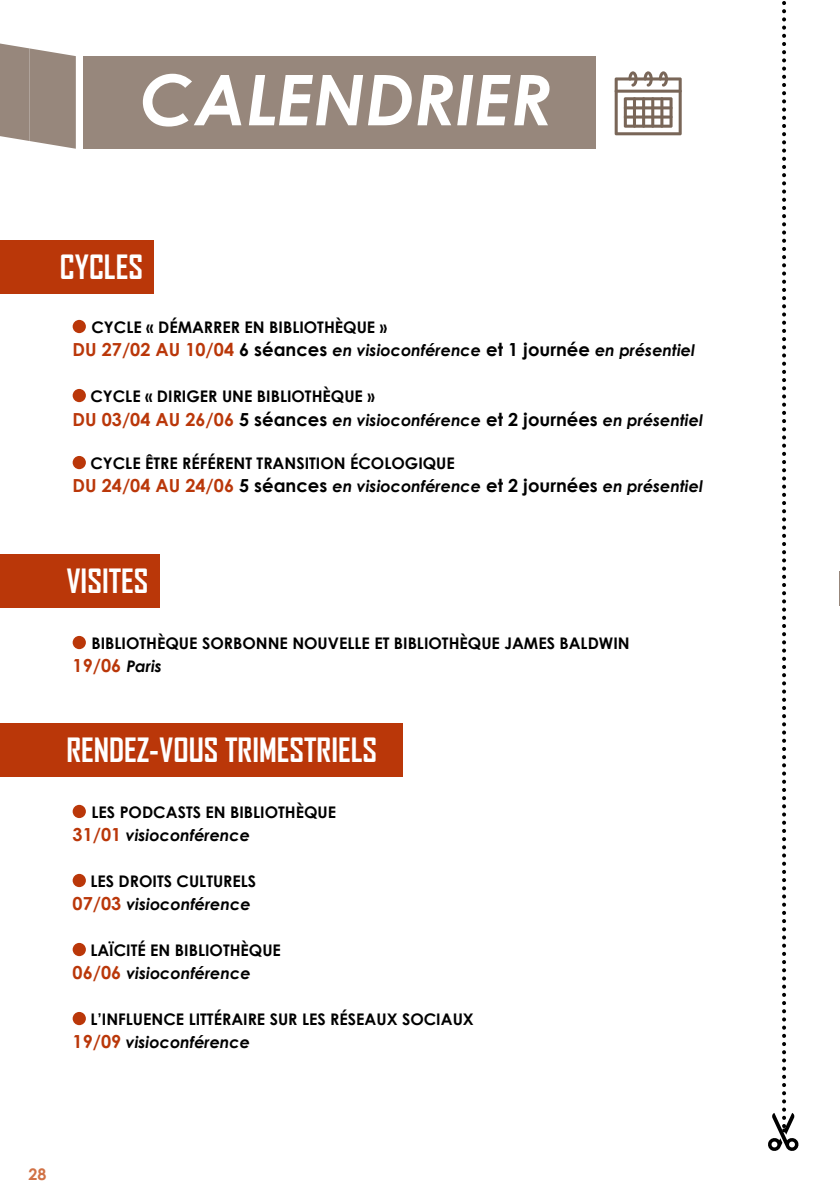
<style>
.page{position:relative;width:840px;height:1191px;background:#fff}
.page>*{position:absolute;margin:0;border:0;box-sizing:border-box;transform-origin:0 0}
.t1{font:italic 700 70px "Century Gothic";color:#fff}
.t2{font:700 32px "Agency FB";color:#fff}
.t3{font:700 18px "Century Gothic";color:#ba3709}
.t4{font:700 16px/23px "Century Gothic";color:#000}
.t5{font:700 16px "Century Gothic";color:#d17246}
.s1{font-size:18px;color:#ba3709}
.s2{font-size:18px}
.s3{font-style:italic}
.s4{font-style:italic;font-size:16px;color:#000}
</style>
<div class="page">
<svg style="left:0;top:44px;width:76px;height:105px;background:#a3958c"></svg>
<div style="left:84px;top:57px;width:511px;height:92px;background:#97877c"></div>
<div style="left:0;top:240px;width:153px;height:53px;background:#ba3709"></div>
<div style="left:0;top:554px;width:160px;height:54px;background:#ba3709"></div>
<div style="left:0;top:723px;width:403px;height:53px;background:#ba3709"></div>
<hr style="left:839px;top:571px;width:1px;height:34px;background:#97877c">
<svg style="left:614px;top:71px;width:67px;height:64px"></svg>
<svg style="left:768px;top:1px;width:30px;height:1150px"></svg>
<div style="left:73px;top:320px;width:13px;height:13px;background:#ba3709;border-radius:50%"></div>
<div style="left:73px;top:389px;width:13px;height:13px;background:#ba3709;border-radius:50%"></div>
<div style="left:73px;top:456px;width:13px;height:13px;background:#ba3709;border-radius:50%"></div>
<div style="left:73px;top:636px;width:13px;height:13px;background:#ba3709;border-radius:50%"></div>
<div style="left:73px;top:805px;width:13px;height:13px;background:#ba3709;border-radius:50%"></div>
<div style="left:73px;top:874px;width:13px;height:13px;background:#ba3709;border-radius:50%"></div>
<div style="left:73px;top:943px;width:13px;height:13px;background:#ba3709;border-radius:50%"></div>
<div style="left:73px;top:1012px;width:13px;height:13px;background:#ba3709;border-radius:50%"></div>
<h1 class="t1" style="left:140px;top:47px;width:413px">CALENDRIER</h1>
<h2 class="t2" style="left:60px;top:247px;width:85px">CYCLES</h2>
<p class="t4" style="left:73px;top:315px;width:623px;text-indent:19px">CYCLE « DÉMARRER EN BIBLIOTHÈQUE »<br><span class="s1">DU 27/02 AU 10/04</span> <span class="s2">6 séances</span> <span class="s3">en visioconférence</span> <span class="s2">et 1 journée</span> <span class="s3">en présentiel</span></p>
<p class="t4" style="left:73px;top:383px;width:631px;line-height:24px;text-indent:18px">CYCLE « DIRIGER UNE BIBLIOTHÈQUE »<br><span class="s1">DU 03/04 AU 26/06</span> <span class="s2">5 séances</span> <span class="s3">en visioconférence</span> <span class="s2">et 2 journées</span> <span class="s3">en présentiel</span></p>
<p class="t4" style="left:73px;top:451px;width:631px;text-indent:18px">CYCLE ÊTRE RÉFÉRENT TRANSITION ÉCOLOGIQUE<br><span class="s1">DU 24/04 AU 24/06</span> <span class="s2">5 séances</span> <span class="s3">en visioconférence</span> <span class="s2">et 2 journées</span> <span class="s3">en présentiel</span></p>
<h2 class="t2" style="left:66px;top:561px;width:84px">VISITES</h2>
<p class="t4" style="left:91px;top:631px;width:539px">BIBLIOTHÈQUE SORBONNE NOUVELLE ET BIBLIOTHÈQUE JAMES BALDWIN</p>
<p class="t3" style="left:73px;top:652px;width:91px">19/06 <span class="s4">Paris</span></p>
<h2 class="t2" style="left:66px;top:730px;width:312px">RENDEZ-VOUS TRIMESTRIELS</h2>
<p class="t4" style="left:73px;top:800px;width:265px;text-indent:19px">LES PODCASTS EN BIBLIOTHÈQUE<br><span class="s1">31/01</span> <span class="s3">visioconférence</span></p>
<p class="t4" style="left:73px;top:869px;width:185px;text-indent:18px">LES DROITS CULTURELS<br><span class="s1">07/03</span> <span class="s3">visioconférence</span></p>
<p class="t4" style="left:73px;top:938px;width:210px;text-indent:18px">LAÏCITÉ EN BIBLIOTHÈQUE<br><span class="s1">06/06</span> <span class="s3">visioconférence</span></p>
<p class="t4" style="left:73px;top:1007px;width:402px;text-indent:18px">L’INFLUENCE LITTÉRAIRE SUR LES RÉSEAUX SOCIAUX<br><span class="s1">19/09</span> <span class="s3">visioconférence</span></p>
<p class="t5" style="left:28px;top:1161px;width:19px">28</p>
</div>
